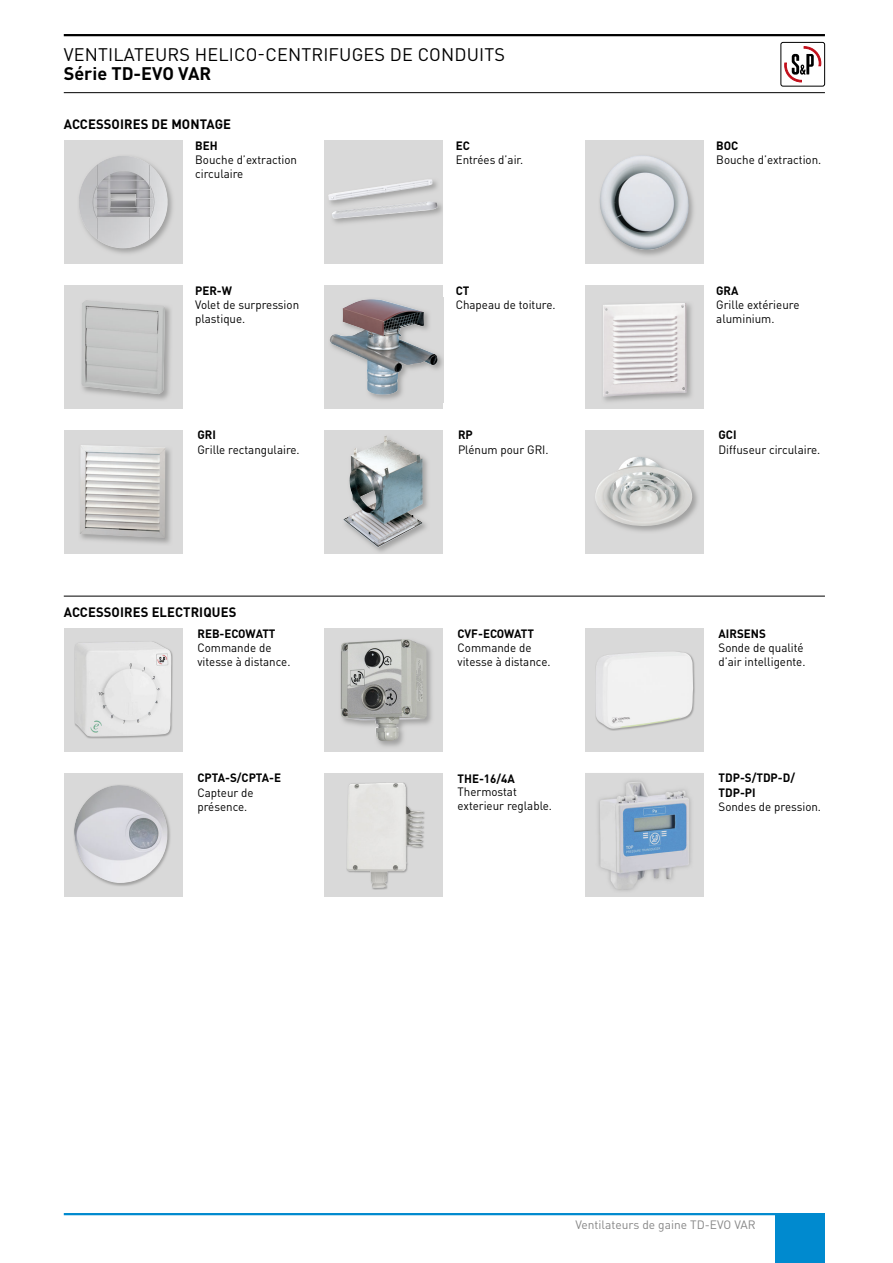
<style>
.page{position:relative;width:893px;height:1263px;background:#fff}
.page>*{position:absolute;margin:0;border:0;box-sizing:border-box;transform-origin:0 0}
.t1{font:18px "DIN Pro";letter-spacing:.01em;color:#000}
.t2{font:700 18px "DIN Pro";color:#000}
.t3{font:700 13.5px "DIN Pro";letter-spacing:.01em;color:#000;scale:.96 1}
.t4{font:12px/14.4px "DIN Pro";color:#000;scale:.96 1}
.t5{font:700 12px/14.4px "DIN Pro";color:#000;scale:.96 1}
.t6{font:12px/13.5px "DIN";color:#000;scale:.96 1}
.t7{font:12px "DIN Pro";color:#868686}
.t8{font:700 12px "DIN";color:#000;scale:.96 1}
</style>
<div class="page">
<hr style="left:64px;top:34px;width:761px;height:2px;background:#000">
<hr style="left:64px;top:92px;width:761px;height:1px;background:#000">
<svg style="left:784px;top:46px;width:37px;height:37px"></svg>
<div style="left:781px;top:42px;width:44px;height:44px;border:1px solid #000;border-radius:2px"></div>
<div style="left:64px;top:140px;width:118px;height:124px;background:#d9d9d9"></div>
<img style="left:105px;top:184px;width:68px;height:70px">
<img style="left:79px;top:156px;width:89px;height:92px">
<div style="left:324px;top:140px;width:119px;height:124px;background:#d9d9d9"></div>
<img style="left:333px;top:204px;width:110px;height:20px">
<img style="left:332px;top:208px;width:105px;height:11px">
<img style="left:329px;top:180px;width:111px;height:28px">
<img style="left:364px;top:201px;width:74px;height:7px">
<img style="left:328px;top:179px;width:105px;height:22px">
<div style="left:585px;top:140px;width:118px;height:124px;background:#d9d9d9"></div>
<img style="left:630px;top:190px;width:64px;height:66px">
<img style="left:599px;top:156px;width:91px;height:95px">
<div style="left:64px;top:285px;width:118px;height:124px;background:#d9d9d9"></div>
<img style="left:109px;top:306px;width:62px;height:94px">
<img style="left:81px;top:300px;width:84px;height:94px">
<div style="left:324px;top:285px;width:119px;height:124px;background:#d9d9d9"></div>
<img style="left:329px;top:339px;width:114px;height:61px">
<img style="left:330px;top:299px;width:108px;height:96px">
<div style="left:585px;top:285px;width:118px;height:124px;background:#d9d9d9"></div>
<img style="left:603px;top:303px;width:89px;height:99px">
<img style="left:603px;top:303px;width:84px;height:94px">
<div style="left:64px;top:430px;width:118px;height:123px;background:#d9d9d9"></div>
<img style="left:79px;top:448px;width:92px;height:96px">
<img style="left:80px;top:445px;width:85px;height:93px">
<div style="left:324px;top:430px;width:119px;height:123px;background:#d9d9d9"></div>
<img style="left:373px;top:456px;width:55px;height:96px">
<img style="left:343px;top:435px;width:80px;height:112px">
<div style="left:585px;top:430px;width:118px;height:123px;background:#d9d9d9"></div>
<img style="left:621px;top:486px;width:77px;height:46px">
<img style="left:595px;top:457px;width:98px;height:70px">
<hr style="left:64px;top:596px;width:761px;height:1px;background:#000">
<div style="left:585px;top:628px;width:118px;height:124px;background:#d9d9d9"></div>
<img style="left:608px;top:659px;width:87px;height:72px">
<img style="left:595px;top:651px;width:98px;height:78px">
<img style="left:595px;top:778px;width:98px;height:115px">
<div style="left:324px;top:628px;width:119px;height:124px;background:#d9d9d9"></div>
<img style="left:378px;top:646px;width:54px;height:101px">
<img style="left:340px;top:639px;width:87px;height:102px">
<div style="left:64px;top:628px;width:118px;height:124px;background:#d9d9d9"></div>
<img style="left:74px;top:649px;width:99px;height:90px">
<img style="left:75px;top:641px;width:97px;height:96px">
<div style="left:324px;top:773px;width:119px;height:123px;background:#d9d9d9"></div>
<img style="left:346px;top:782px;width:79px;height:108px">
<img style="left:403px;top:783px;width:20px;height:56px">
<div style="left:64px;top:773px;width:118px;height:123px;background:#d9d9d9"></div>
<img style="left:74px;top:785px;width:95px;height:98px">
<hr style="left:64px;top:1213px;width:761px;height:2px;background:#008acf">
<div style="left:776px;top:1214px;width:49px;height:49px;background:#008acf"></div>
<h1 class="t1" style="left:64px;top:48px;width:443px">VENTILATEURS HELICO-CENTRIFUGES DE CONDUITS</h1>
<h1 class="t2" style="left:64px;top:67px;width:149px">Série TD-EVO VAR</h1>
<p class="t3" style="left:64px;top:120px;width:176px">ACCESSOIRES DE MONTAGE</p>
<p class="t5" style="left:195px;top:139px;width:25px">BEH</p>
<p class="t4" style="left:195px;top:154px;width:108px">Bouche d’extraction circulaire</p>
<p class="t5" style="left:456px;top:139px;width:16px">EC</p>
<p class="t4" style="left:456px;top:154px;width:72px">Entrées d’air.</p>
<p class="t5" style="left:716px;top:139px;width:25px">BOC</p>
<p class="t4" style="left:716px;top:154px;width:111px">Bouche d’extraction.</p>
<p class="t5" style="left:195px;top:284px;width:40px">PER-W</p>
<p class="t4" style="left:195px;top:299px;width:110px">Volet de surpression plastique.</p>
<p class="t5" style="left:456px;top:284px;width:16px">CT</p>
<p class="t4" style="left:456px;top:299px;width:106px">Chapeau de toiture.</p>
<p class="t5" style="left:716px;top:284px;width:25px">GRA</p>
<p class="t4" style="left:716px;top:299px;width:88px">Grille extérieure aluminium.</p>
<p class="t5" style="left:197px;top:429px;width:21px">GRI</p>
<p class="t4" style="left:197px;top:443px;width:108px">Grille rectangulaire.</p>
<p class="t5" style="left:458px;top:429px;width:17px">RP</p>
<p class="t4" style="left:458px;top:443px;width:96px">Plénum pour GRI.</p>
<p class="t5" style="left:718px;top:429px;width:20px">GCI</p>
<p class="t4" style="left:718px;top:443px;width:108px">Diffuseur circulaire.</p>
<p class="t3" style="left:64px;top:608px;width:181px">ACCESSOIRES ELECTRIQUES</p>
<p class="t5" style="left:197px;top:627px;width:83px">REB-ECOWATT</p>
<p class="t4" style="left:197px;top:642px;width:98px">Commande de vitesse à distance.</p>
<p class="t5" style="left:458px;top:627px;width:81px">CVF-ECOWATT</p>
<p class="t4" style="left:458px;top:642px;width:98px">Commande de vitesse à distance.</p>
<p class="t5" style="left:718px;top:627px;width:51px">AIRSENS</p>
<p class="t4" style="left:718px;top:642px;width:92px">Sonde de qualité d’air intelligente.</p>
<p class="t5" style="left:197px;top:772px;width:89px">CPTA-S/CPTA-E</p>
<p class="t4" style="left:197px;top:786px;width:60px">Capteur de présence.</p>
<p class="t8" style="left:458px;top:774px;width:61px">THE-16/4A</p>
<p class="t6" style="left:458px;top:787px;width:100px">Thermostat exterieur reglable.</p>
<p class="t5" style="left:718px;top:772px;width:81px">TDP-S/TDP-D/<br>TDP-PI</p>
<p class="t4" style="left:718px;top:801px;width:108px">Sondes de pression.</p>
<p class="t7" style="left:575px;top:1220px;width:182px">Ventilateurs de gaine TD-EVO VAR</p>
</div>
